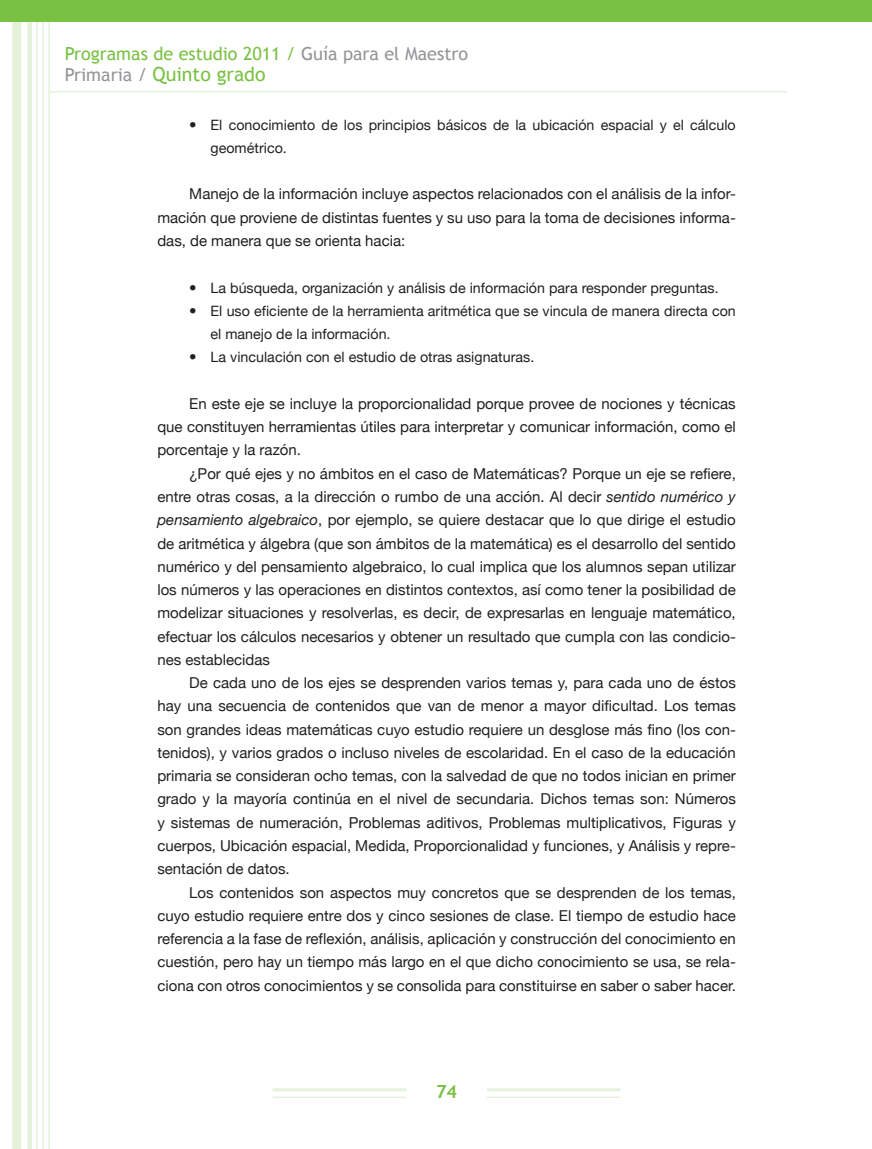
<style>
.page{position:relative;width:872px;height:1149px;background:#fff}
.page>*{position:absolute;margin:0;border:0;box-sizing:border-box;transform-origin:0 0}
.t1{font:19.5px "Trebuchet MS";color:#79c142}
.t2{font:18px "Trebuchet MS";color:#79c142}
.t3{font:700 18px "Trebuchet MS";color:#79c142}
._02_TEXTO_cuerpo_con{font:15px/23.2px "Helvetica Neue";color:#231f20;text-align:justify}
.t4{font:14.25px/23.2px "Helvetica Neue";color:#231f20}
.s1{color:#939598}
.s2{font-size:18px;color:#939598}
.s3{font-size:15px}
.s4{font-style:italic}
</style>
<div class="page">
<div style="left:12px;top:0;width:9px;height:1148px;background:#e4f2d9"></div>
<div style="left:27px;top:0;width:5px;height:1148px;background:#e4f2d9"></div>
<hr style="left:36px;top:0;width:2px;height:1148px;background:#79c142">
<hr style="left:42px;top:0;width:2px;height:1148px;background:#79c142">
<hr style="left:48px;top:0;width:2px;height:1148px;background:#79c142">
<div style="left:0;top:0;width:872px;height:22px;background:#79c142"></div>
<hr style="left:50px;top:91px;width:737px;height:1px;background:#79c142">
<hr style="left:487px;top:1087px;width:133px;height:3px;background:#e1efd4">
<hr style="left:273px;top:1087px;width:133px;height:3px;background:#e1efd4">
<hr style="left:487px;top:1096px;width:133px;height:1px;background:#e1efd4">
<hr style="left:273px;top:1096px;width:133px;height:1px;background:#e1efd4">
<p class="t2" style="left:65px;top:43px;width:405px">Programas de estudio 2011 / <span class="s1">Guía para el Maestro</span></p>
<h1 class="t1" style="left:65px;top:62px;width:202px"><span class="s2">Primaria /</span> Quinto grado</h1>
<p class="t4" style="left:210px;top:113px;width:527px;text-indent:-21px"><span class="s3">•</span> El conocimiento de los principios básicos de la ubicación espacial y el cálculo geométrico.</p>
<p class="_02_TEXTO_cuerpo_con" style="left:157px;top:182px;width:580px;text-indent:32px">Manejo de la información incluye aspectos relacionados con el análisis de la infor&shy;mación que proviene de distintas fuentes y su uso para la toma de decisiones informa&shy;das, de manera que se orienta hacia:</p>
<p class="t4" style="left:189px;top:275px;width:531px"><span class="s3">•</span> La búsqueda, organización y análisis de información para responder preguntas.</p>
<p class="t4" style="left:210px;top:299px;width:527px;text-indent:-21px"><span class="s3">•</span> El uso eficiente de la herramienta aritmética que se vincula de manera directa con el manejo de la información.</p>
<p class="t4" style="left:189px;top:345px;width:346px"><span class="s3">•</span> La vinculación con el estudio de otras asignaturas.</p>
<p class="_02_TEXTO_cuerpo_con" style="left:157px;top:391px;width:580px;text-indent:32px">En este eje se incluye la proporcionalidad porque provee de nociones y técnicas que constituyen herramientas útiles para interpretar y comunicar información, como el porcentaje y la razón.</p>
<p class="_02_TEXTO_cuerpo_con" style="left:157px;top:461px;width:580px;text-indent:32px">¿Por qué ejes y no ámbitos en el caso de Matemáticas? Porque un eje se refiere, entre otras cosas, a la dirección o rumbo de una acción. Al decir <span class="s4">sentido numérico y pensamiento algebraico</span>, por ejemplo, se quiere destacar que lo que dirige el estudio de aritmética y álgebra (que son ámbitos de la matemática) es el desarrollo del sentido numérico y del pensamiento algebraico, lo cual implica que los alumnos sepan utilizar los números y las operaciones en distintos contextos, así como tener la posibilidad de modelizar situaciones y resolverlas, es decir, de expresarlas en lenguaje matemático, efectuar los cálculos necesarios y obtener un resultado que cumpla con las condicio&shy;nes establecidas</p>
<p class="_02_TEXTO_cuerpo_con" style="left:157px;top:670px;width:580px;text-indent:32px">De cada uno de los ejes se desprenden varios temas y, para cada uno de éstos hay una secuencia de contenidos que van de menor a mayor dificultad. Los temas son grandes ideas matemáticas cuyo estudio requiere un desglose más fino (los con&shy;tenidos), y varios grados o incluso niveles de escolaridad. En el caso de la educación primaria se consideran ocho temas, con la salvedad de que no todos inician en primer grado y la mayoría continúa en el nivel de secundaria. Dichos temas son: Números y sistemas de numeración, Problemas aditivos, Problemas multiplicativos, Figuras y cuerpos, Ubicación espacial, Medida, Proporcionalidad y funciones, y Análisis y repre&shy;sentación de datos.</p>
<p class="_02_TEXTO_cuerpo_con" style="left:157px;top:880px;width:580px;text-indent:32px">Los contenidos son aspectos muy concretos que se desprenden de los temas, cuyo estudio requiere entre dos y cinco sesiones de clase. El tiempo de estudio hace referencia a la fase de reflexión, análisis, aplicación y construcción del conocimiento en cuestión, pero hay un tiempo más largo en el que dicho conocimiento se usa, se rela&shy;ciona con otros conocimientos y se consolida para constituirse en saber o saber hacer.</p>
<p class="t3" style="left:436px;top:1080px;width:23px">74</p>
</div>
